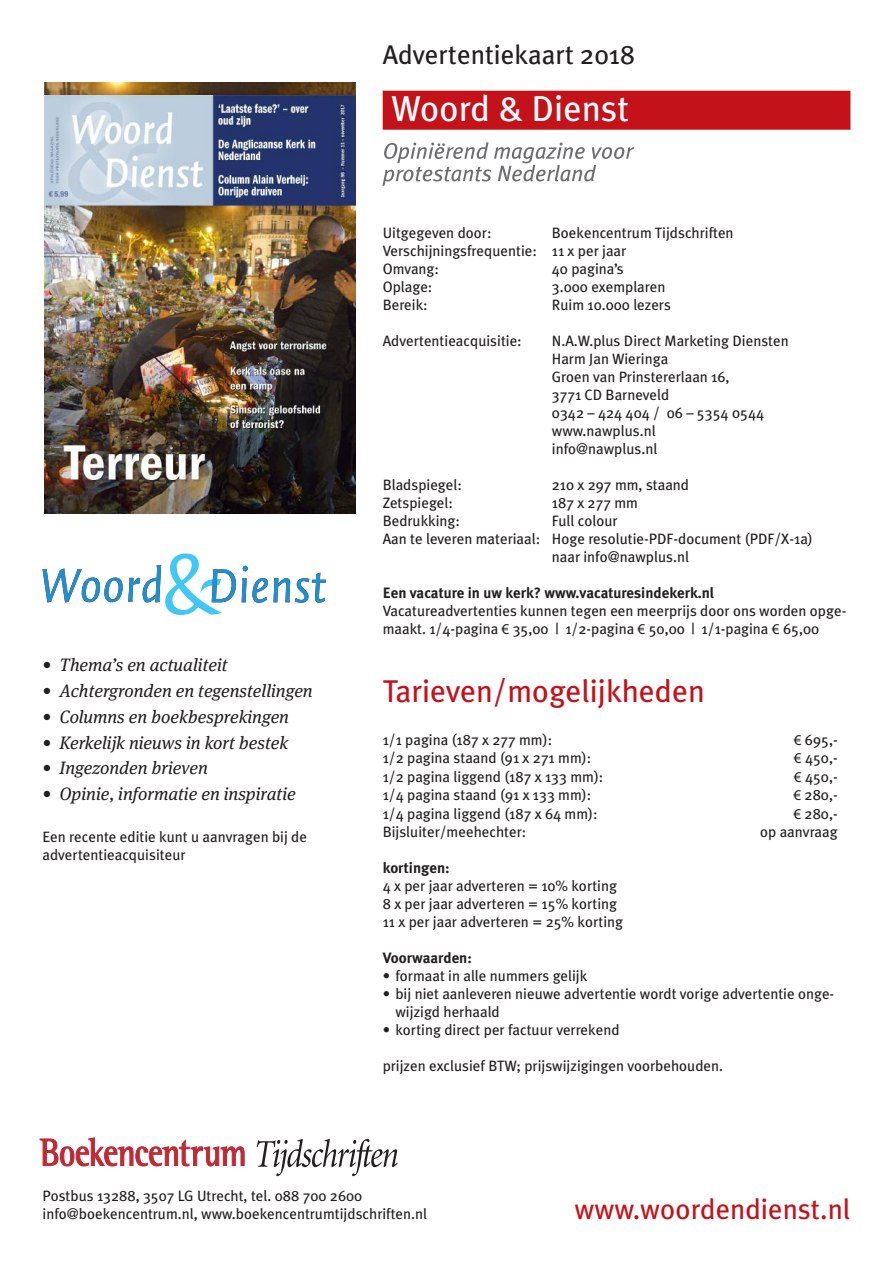
<style>
.page{position:relative;width:893px;height:1263px;background:#fff}
.page>*{position:absolute;margin:0;border:0;box-sizing:border-box;transform-origin:0 0}
.t1{font:36px "Meta Plus";color:#fff}
.t2{font:31.5px "Meta Plus";color:#c4121a}
.t3{font:28.5px "Meta Plus";color:#c4121a}
.t4{font:27px "Meta Plus";color:#231f20}
.t5{font:italic 18px "Meta Serif Pro";color:#231f20}
.t6{font:15px/18px "Meta Plus";color:#231f20}
.t7{font:700 15px "Meta Plus";color:#231f20}
.s1{font-family:"Myriad Pro"}
</style>
<div class="page">
<div style="left:383px;top:91px;width:467px;height:39px;background:#c4121a"></div>
<svg style="left:382px;top:142px;width:128px;height:44px"></svg>
<img style="left:44px;top:83px;width:312px;height:430px">
<svg style="left:43px;top:553px;width:283px;height:62px"></svg>
<svg style="left:257px;top:1139px;width:141px;height:37px"></svg>
<svg style="left:40px;top:1137px;width:205px;height:30px"></svg>
<h3 class="t4" style="left:383px;top:39px;width:254px">Advertentiekaart 2018</h3>
<h1 class="t1" style="left:391px;top:88px;width:239px">Woord &amp; Dienst</h1>
<p class="t6" style="left:383px;top:224px;width:352px;text-indent:169px">Boekencentrum Tijdschriften<br>Verschijningsfrequentie: 11 x per jaar<br>Omvang:</p>
<p class="t6" style="left:383px;top:224px;width:110px">Uitgegeven door:</p>
<p class="t6" style="left:552px;top:260px;width:73px">40 pagina’s</p>
<p class="t5" style="left:43px;top:658px;width:187px">• Thema’s en actualiteit</p>
<p class="t5" style="left:43px;top:684px;width:272px">• Achtergronden en tegenstellingen</p>
<p class="t5" style="left:43px;top:710px;width:248px">• Columns en boekbesprekingen</p>
<p class="t5" style="left:43px;top:735px;width:247px">• Kerkelijk nieuws in kort bestek</p>
<p class="t5" style="left:43px;top:761px;width:167px">• Ingezonden brieven</p>
<p class="t5" style="left:43px;top:787px;width:255px">• Opinie, informatie en inspiratie</p>
<p class="t6" style="left:43px;top:828px;width:266px">Een recente editie kunt u aanvragen bij de advertentieacquisiteur</p>
<p class="t6" style="left:383px;top:278px;width:51px">Oplage:</p>
<p class="t6" style="left:552px;top:278px;width:115px">3.000 exemplaren</p>
<p class="t6" style="left:383px;top:296px;width:47px">Bereik:</p>
<p class="t6" style="left:552px;top:296px;width:121px">Ruim 10.000 lezers</p>
<p class="t6" style="left:383px;top:332px;width:141px">Advertentieacquisitie:</p>
<p class="t6" style="left:552px;top:332px;width:238px">N.A.W.plus Direct Marketing Diensten<br>Harm Jan Wieringa<br>Groen van Prinstererlaan 16,<br>3771 CD Barneveld<br>0342 – 424 404 / 06 – 5354 0544 www.nawplus.nl<br>info@nawplus.nl</p>
<p class="t6" style="left:383px;top:476px;width:81px">Bladspiegel:</p>
<p class="t6" style="left:552px;top:476px;width:139px">210 x 297 mm, staand</p>
<p class="t6" style="left:383px;top:494px;width:72px">Zetspiegel:</p>
<p class="t6" style="left:552px;top:494px;width:88px">187 x 277 mm</p>
<p class="t6" style="left:383px;top:512px;width:79px">Bedrukking:</p>
<p class="t6" style="left:552px;top:512px;width:67px">Full colour</p>
<p class="t6" style="left:383px;top:530px;width:432px">Aan te leveren materiaal: Hoge resolutie-PDF-document (PDF/X-1a)</p>
<p class="t6" style="left:552px;top:548px;width:139px">naar info@nawplus.nl</p>
<p class="t7" style="left:383px;top:584px;width:333px">Een vacature in uw kerk? www.vacaturesindekerk.nl</p>
<p class="t6" style="left:383px;top:602px;width:465px">Vacatureadvertenties kunnen tegen een meerprijs door ons worden opge&shy;maakt. 1/4-pagina <span class="s1">€</span> 35,00 | 1/2-pagina <span class="s1">€</span> 50,00 | 1/1-pagina <span class="s1">€</span> 65,00</p>
<h2 class="t2" style="left:383px;top:672px;width:324px">Tarieven/mogelijkheden</h2>
<p class="t6" style="left:383px;top:730px;width:171px">1/1 pagina (187 x 277 mm):</p>
<p class="t6" style="left:794px;top:730px;width:45px"><span class="s1">€</span> 695,-</p>
<p class="t6" style="left:383px;top:749px;width:210px">1/2 pagina staand (91 x 271 mm):</p>
<p class="t6" style="left:794px;top:749px;width:45px"><span class="s1">€</span> 450,-</p>
<p class="t6" style="left:383px;top:767px;width:222px">1/2 pagina liggend (187 x 133 mm):</p>
<p class="t6" style="left:794px;top:767px;width:45px"><span class="s1">€</span> 450,-</p>
<p class="t6" style="left:383px;top:786px;width:210px">1/4 pagina staand (91 x 133 mm):</p>
<p class="t6" style="left:793px;top:786px;width:46px"><span class="s1">€</span> 280,-</p>
<p class="t6" style="left:383px;top:805px;width:217px">1/4 pagina liggend (187 x 64 mm):</p>
<p class="t6" style="left:793px;top:805px;width:46px"><span class="s1">€</span> 280,-</p>
<p class="t6" style="left:383px;top:823px;width:145px">Bijsluiter/meehechter:</p>
<p class="t6" style="left:760px;top:823px;width:79px">op aanvraag</p>
<p class="t7" style="left:383px;top:859px;width:69px">kortingen:</p>
<p class="t6" style="left:383px;top:877px;width:242px">4 x per jaar adverteren = 10% korting<br>8 x per jaar adverteren = 15% korting<br>11 x per jaar adverteren = 25% korting</p>
<p class="t7" style="left:383px;top:949px;width:91px">Voorwaarden:</p>
<p class="t6" style="left:383px;top:967px;width:206px">• formaat in alle nummers gelijk</p>
<p class="t6" style="left:395px;top:985px;width:440px;text-indent:-13px">• bij niet aanleveren nieuwe advertentie wordt vorige advertentie onge&shy;wijzigd herhaald</p>
<p class="t6" style="left:383px;top:1021px;width:238px">• korting direct per factuur verrekend</p>
<p class="t6" style="left:383px;top:1057px;width:342px">prijzen exclusief BTW; prijswijzigingen voorbehouden.</p>
<p class="t6" style="left:43px;top:1186px;width:386px">Postbus 13288, 3507 LG Utrecht, tel. 088 700 2600 info@boekencentrum.nl, www.boekencentrumtijdschriften.nl</p>
<h3 class="t3" style="left:574px;top:1192px;width:277px">www.woordendienst.nl</h3>
</div>
